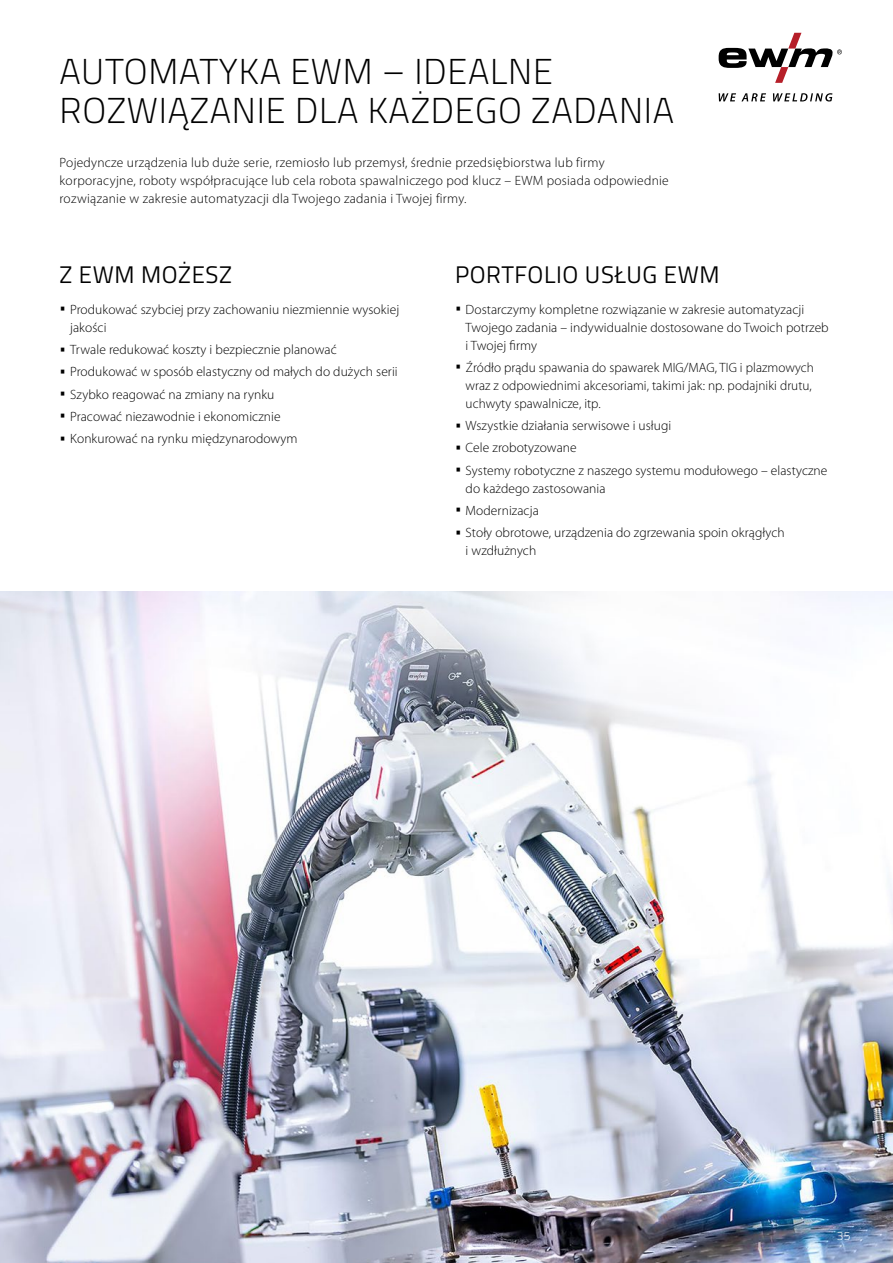
<style>
.page{position:relative;width:893px;height:1263px;background:#fff}
.page>*{position:absolute;margin:0;border:0;box-sizing:border-box;transform-origin:0 0}
.t1{font:300 36px/39px "Titillium Text";letter-spacing:.02em;color:#000}
.t2{font:24px "Titillium Text";letter-spacing:.025em;color:#000}
.t3{font:300 13.5px/18px "Myriad Pro";letter-spacing:.005em;color:#000}
.t4{font:300 12px "Titillium Text";color:#fff}
.s1{font-family:"Titillium Text"}
</style>
<div class="page">
<img style="left:0;top:592px;width:893px;height:671px">
<svg style="left:719px;top:93px;width:113px;height:8px"></svg>
<svg style="left:719px;top:33px;width:123px;height:50px"></svg>
<h1 class="t1" style="left:60px;top:51px;width:616px">AUTOMATYKA EWM – IDEALNE<br>ROZWIĄZANIE DLA KAŻDEGO ZADANIA</h1>
<p class="t3" style="left:60px;top:154px;width:611px">Pojedyncze urządzenia lub duże serie, rzemiosło lub przemysł, średnie przedsiębiorstwa lub firmy korporacyjne, roboty współpracujące lub cela robota spawalniczego pod klucz – EWM posiada odpowiednie rozwiązanie w zakresie automatyzacji dla Twojego zadania i Twojej firmy.</p>
<h2 class="t2" style="left:60px;top:257px;width:174px">Z EWM MOŻESZ</h2>
<p class="t3" style="left:70px;top:301px;width:331px;text-indent:-11px"><span class="s1">•</span> Produkować szybciej przy zachowaniu niezmiennie wysokiej jakości</p>
<p class="t3" style="left:60px;top:341px;width:279px"><span class="s1">•</span> Trwale redukować koszty i bezpiecznie planować</p>
<p class="t3" style="left:60px;top:363px;width:340px"><span class="s1">•</span> Produkować w sposób elastyczny od małych do dużych serii</p>
<p class="t3" style="left:60px;top:385px;width:216px"><span class="s1">•</span> Szybko reagować na zmiany na rynku</p>
<p class="t3" style="left:60px;top:408px;width:223px"><span class="s1">•</span> Pracować niezawodnie i ekonomicznie</p>
<p class="t3" style="left:60px;top:430px;width:240px"><span class="s1">•</span> Konkurować na rynku międzynarodowym</p>
<h2 class="t2" style="left:455px;top:257px;width:266px">PORTFOLIO USŁUG EWM</h2>
<p class="t3" style="left:466px;top:300px;width:365px;text-indent:-11px"><span class="s1">•</span> Dostarczymy kompletne rozwiązanie w zakresie automatyzacji<br>Twojego zadania – indywidualnie dostosowane do Twoich potrzeb i Twojej firmy</p>
<p class="t3" style="left:466px;top:358px;width:350px;text-indent:-10px"><span class="s1">•</span> Źródło prądu spawania do spawarek MIG/MAG, TIG i plazmowych wraz z odpowiednimi akcesoriami, takimi jak: np. podajniki drutu, uchwyty spawalnicze, itp.</p>
<p class="t3" style="left:455px;top:417px;width:218px"><span class="s1">•</span> Wszystkie działania serwisowe i usługi</p>
<p class="t3" style="left:455px;top:439px;width:123px"><span class="s1">•</span> Cele zrobotyzowane</p>
<p class="t3" style="left:466px;top:461px;width:363px;text-indent:-11px"><span class="s1">•</span> Systemy robotyczne z naszego systemu modułowego – elastyczne do każdego zastosowania</p>
<p class="t3" style="left:455px;top:501px;width:85px"><span class="s1">•</span> Modernizacja</p>
<p class="t3" style="left:466px;top:524px;width:321px;text-indent:-11px"><span class="s1">•</span> Stoły obrotowe, urządzenia do zgrzewania spoin okrągłych i wzdłużnych</p>
<p class="t4" style="left:837px;top:1227px;width:15px">35</p>
</div>
